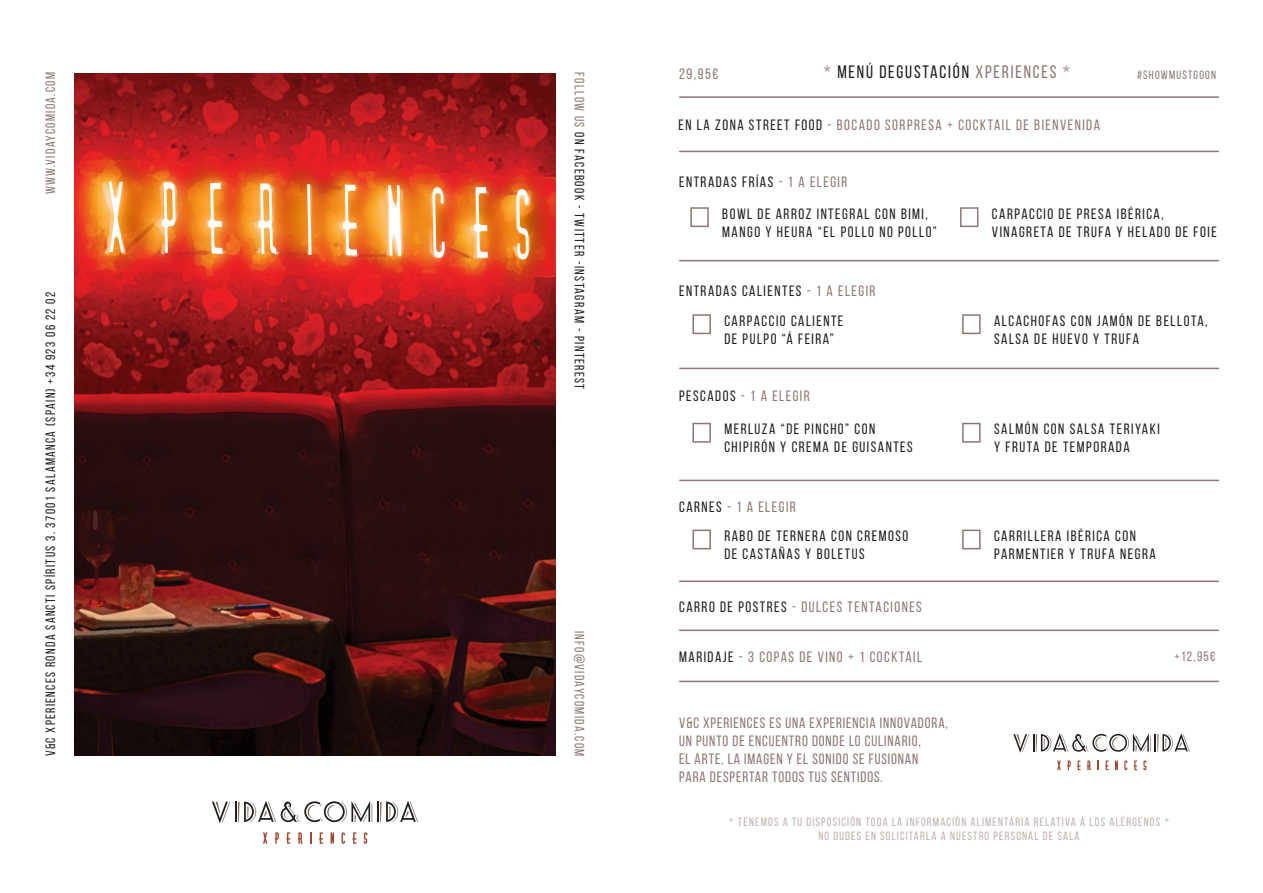
<style>
.page{position:relative;width:1263px;height:893px;background:#fff}
.page>*{position:absolute;margin:0;border:0;box-sizing:border-box;transform-origin:0 0}
.t1{font:18px "Bebas Neue";letter-spacing:.1em;color:#231f20}
.t2{font:15px "Bebas Neue";letter-spacing:.1em;color:#231f20}
.t3{font:15px "Bebas Neue";letter-spacing:.095em;color:#8e7877}
.t4{font:15px "Bebas Neue";letter-spacing:.06em;color:#8e7877}
.t5{font:13.5px "Bebas Neue";letter-spacing:.1em;color:#231f20}
.t6{font:13.5px "Bebas Neue";letter-spacing:.1em;color:#8e7877}
.t7{font:12px "Bebas Neue";letter-spacing:.1em;color:#c0b1b0}
.t8{font:12px "Bebas Neue";letter-spacing:.1em;color:#8e7877}
.s1{color:#8e7877}
.s2{color:#231f20}
</style>
<div class="page">
<svg style="left:212px;top:801px;width:206px;height:22px"></svg>
<svg style="left:263px;top:832px;width:4px;height:12px"></svg>
<svg style="left:275px;top:832px;width:4px;height:12px"></svg>
<svg style="left:286px;top:832px;width:4px;height:12px"></svg>
<svg style="left:298px;top:832px;width:5px;height:12px"></svg>
<svg style="left:310px;top:832px;width:1px;height:12px"></svg>
<svg style="left:319px;top:832px;width:4px;height:12px"></svg>
<svg style="left:331px;top:832px;width:3px;height:12px"></svg>
<svg style="left:342px;top:832px;width:3px;height:12px"></svg>
<svg style="left:352px;top:832px;width:4px;height:12px"></svg>
<svg style="left:364px;top:832px;width:3px;height:12px"></svg>
<img style="left:75px;top:73px;width:480px;height:683px">
<hr style="left:679px;top:96px;width:540px;height:2px;background:#8e7877">
<hr style="left:679px;top:151px;width:540px;height:1px;background:#8e7877">
<hr style="left:679px;top:260px;width:540px;height:1px;background:#8e7877">
<hr style="left:679px;top:368px;width:540px;height:1px;background:#8e7877">
<hr style="left:679px;top:480px;width:540px;height:1px;background:#8e7877">
<hr style="left:679px;top:581px;width:540px;height:1px;background:#8e7877">
<hr style="left:679px;top:630px;width:540px;height:1px;background:#8e7877">
<div style="left:690px;top:207px;width:19px;height:20px;border:2px solid #8e7877"></div>
<div style="left:960px;top:207px;width:18px;height:20px;border:2px solid #8e7877"></div>
<div style="left:692px;top:314px;width:19px;height:20px;border:2px solid #8e7877"></div>
<div style="left:962px;top:314px;width:18px;height:20px;border:2px solid #8e7877"></div>
<div style="left:692px;top:423px;width:19px;height:20px;border:2px solid #8e7877"></div>
<div style="left:962px;top:423px;width:18px;height:20px;border:2px solid #8e7877"></div>
<div style="left:692px;top:530px;width:19px;height:19px;border:2px solid #8e7877"></div>
<div style="left:962px;top:530px;width:18px;height:19px;border:2px solid #8e7877"></div>
<hr style="left:679px;top:681px;width:540px;height:1px;background:#8e7877">
<svg style="left:1013px;top:733px;width:177px;height:20px"></svg>
<svg style="left:1057px;top:760px;width:4px;height:10px"></svg>
<svg style="left:1067px;top:760px;width:4px;height:10px"></svg>
<svg style="left:1077px;top:760px;width:3px;height:10px"></svg>
<svg style="left:1087px;top:760px;width:4px;height:10px"></svg>
<svg style="left:1097px;top:760px;width:2px;height:10px"></svg>
<svg style="left:1105px;top:760px;width:3px;height:10px"></svg>
<svg style="left:1115px;top:760px;width:3px;height:10px"></svg>
<svg style="left:1124px;top:760px;width:3px;height:10px"></svg>
<svg style="left:1134px;top:760px;width:3px;height:10px"></svg>
<svg style="left:1143px;top:760px;width:3px;height:10px"></svg>
<p class="t6" style="left:43px;top:194px;width:124px;rotate:-90deg">WWW.VIDAYCOMIDA.COM</p>
<p class="t5" style="left:43px;top:756px;width:466px;rotate:-90deg">V&amp;C XPERIENCES RONDA SANCTI SPÍRITUS 3. 37001 SALAMANCA (SPAIN) +34 923 06 22 02</p>
<p class="t5" style="left:587px;top:72px;width:318px;rotate:90deg"><span class="s1">FOLLOW US</span> ON FACEBOOK - TWITTER -INSTAGRAM - PINTEREST</p>
<p class="t6" style="left:587px;top:631px;width:127px;rotate:90deg">INFO@VIDAYCOMIDA.COM</p>
<p class="t3" style="left:679px;top:66px;width:41px">29,95€</p>
<p class="t1" style="left:824px;top:62px;width:248px"><span class="s1">*</span> MENÚ DEGUSTACIÓN <span class="s1">XPERIENCES *</span></p>
<p class="t8" style="left:1137px;top:69px;width:80px">#SHOWMUSTGOON</p>
<p class="t3" style="left:679px;top:117px;width:423px"><span class="s2">EN LA ZONA STREET FOOD</span> - BOCADO SORPRESA + COCKTAIL DE BIENVENIDA</p>
<p class="t2" style="left:679px;top:174px;width:170px">ENTRADAS FRÍAS <span class="s1">- 1 A ELEGIR</span></p>
<p class="t2" style="left:722px;top:205px;width:207px">BOWL DE ARROZ INTEGRAL CON BIMI,</p>
<p class="t2" style="left:722px;top:223px;width:216px">MANGO Y HEURA “EL POLLO NO POLLO”</p>
<p class="t2" style="left:679px;top:283px;width:198px">ENTRADAS CALIENTES <span class="s1">- 1 A ELEGIR</span></p>
<p class="t2" style="left:724px;top:312px;width:120px">CARPACCIO CALIENTE</p>
<p class="t2" style="left:724px;top:330px;width:111px">DE PULPO “Á FEIRA”</p>
<p class="t3" style="left:679px;top:387px;width:132px"><span class="s2">PESCADOS</span> - 1 A ELEGIR</p>
<p class="t2" style="left:724px;top:421px;width:152px">MERLUZA “DE PINCHO” CON</p>
<p class="t2" style="left:724px;top:439px;width:190px">CHIPIRÓN Y CREMA DE GUISANTES</p>
<p class="t3" style="left:679px;top:499px;width:118px"><span class="s2">CARNES</span> - 1 A ELEGIR</p>
<p class="t2" style="left:724px;top:528px;width:185px">RABO DE TERNERA CON CREMOSO</p>
<p class="t2" style="left:724px;top:546px;width:142px">DE CASTAÑAS Y BOLETUS</p>
<p class="t3" style="left:679px;top:598px;width:244px"><span class="s2">CARRO DE POSTRES</span> - DULCES TENTACIONES</p>
<p class="t2" style="left:992px;top:205px;width:173px">CARPACCIO DE PRESA IBÉRICA,</p>
<p class="t2" style="left:992px;top:223px;width:226px">VINAGRETA DE TRUFA Y HELADO DE FOIE</p>
<p class="t2" style="left:994px;top:312px;width:215px">ALCACHOFAS CON JAMÓN DE BELLOTA,</p>
<p class="t2" style="left:994px;top:330px;width:146px">SALSA DE HUEVO Y TRUFA</p>
<p class="t2" style="left:994px;top:421px;width:167px">SALMÓN CON SALSA TERIYAKI</p>
<p class="t2" style="left:994px;top:439px;width:137px">Y FRUTA DE TEMPORADA</p>
<p class="t2" style="left:994px;top:528px;width:143px">CARRILLERA IBÉRICA CON</p>
<p class="t2" style="left:994px;top:546px;width:163px">PARMENTIER Y TRUFA NEGRA</p>
<p class="t3" style="left:679px;top:648px;width:244px"><span class="s2">MARIDAJE</span> - 3 COPAS DE VINO + 1 COCKTAIL</p>
<p class="t6" style="left:1174px;top:649px;width:43px">+12,95€</p>
<p class="t4" style="left:679px;top:715px;width:270px">V&amp;C XPERIENCES ES UNA EXPERIENCIA INNOVADORA,</p>
<p class="t4" style="left:679px;top:733px;width:243px">UN PUNTO DE ENCUENTRO DONDE LO CULINARIO,</p>
<p class="t4" style="left:679px;top:751px;width:241px">EL ARTE, LA IMAGEN Y EL SONIDO SE FUSIONAN</p>
<p class="t4" style="left:679px;top:769px;width:205px">PARA DESPERTAR TODOS TUS SENTIDOS.</p>
<p class="t7" style="left:729px;top:815px;width:442px">* TENEMOS A TU DISPOSICIÓN TODA LA INFORMACIÓN ALIMENTARIA RELATIVA A LOS ALÉRGENOS *</p>
<p class="t7" style="left:818px;top:830px;width:263px">NO DUDES EN SOLICITARLA A NUESTRO PERSONAL DE SALA</p>
</div>
